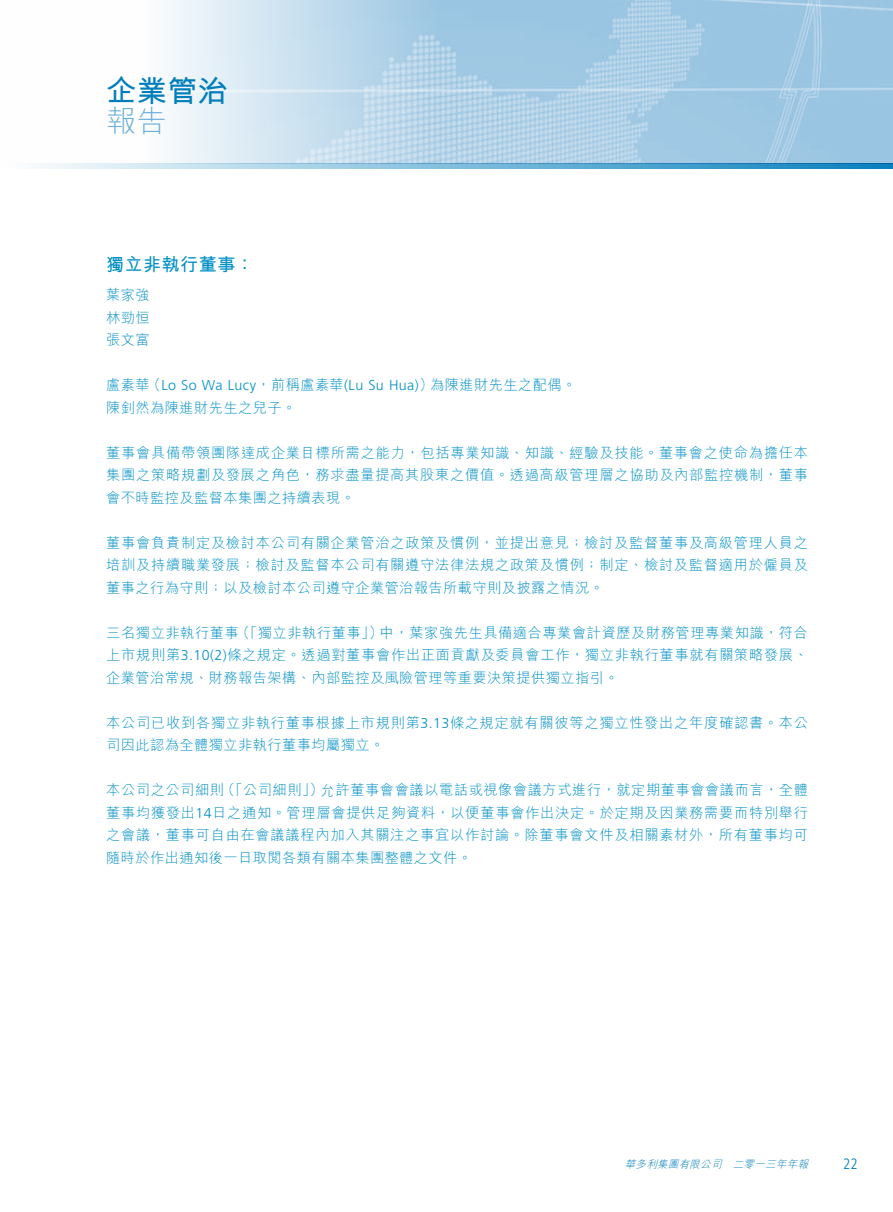
<style>
.page{position:relative;width:893px;height:1212px;background:#fff}
.page>*{position:absolute;margin:0;border:0;box-sizing:border-box;transform-origin:0 0}
.t1{font:700 30px "M Hei HK";color:#007dbb}
.t2{font:300 30px "M Hei HK";color:#6aafd6}
.t3{font:700 18px "M Hei HK";letter-spacing:.03em;color:#0090c5}
.t4{font:300 condensed 15px "Frutiger LT Std";color:#007dbb}
.t5{font:300 14.25px/22.5px "M Hei HK";letter-spacing:.03em;color:#0090c5;text-align:justify}
.t6{font:300 14.25px/22.5px "M Hei HK";letter-spacing:.05em;color:#0090c5}
.t7{font:italic 300 10.5px "M Hei HK";color:#007dbb}
.s1{font-family:"Frutiger LT Std"}
</style>
<div class="page">
<svg style="left:41px;top:164px;width:852px;height:5px;background:#7dbcdb"></svg>
<img style="left:38px;top:0;width:855px;height:164px">
<h1 class="t1" style="left:106px;top:70px;width:123px">企業管治</h1>
<h1 class="t2" style="left:106px;top:100px;width:62px">報告</h1>
<p class="t3" style="left:106px;top:252px;width:149px">獨立非執行董事：</p>
<p class="t5" style="left:106px;top:283px;width:45px">葉家強林勁恒張文富</p>
<p class="t5" style="left:106px;top:373px;width:472px">盧素華（<span class="s1">Lo So Wa Lucy</span>，前稱盧素華<span class="s1">(Lu Su Hua)</span>）為陳進財先生之配偶。陳釗然為陳進財先生之兒子。</p>
<p class="t5" style="left:106px;top:441px;width:703px">董事會具備帶領團隊達成企業目標所需之能力，包括專業知識、知識、經驗及技能。董事會之使命為擔任本集團之策略規劃及發展之角色，務求盡量提高其股東之價值。透過高級管理層之協助及內部監控機制，董事會不時監控及監督本集團之持續表現。</p>
<p class="t5" style="left:106px;top:531px;width:703px">董事會負責制定及檢討本公司有關企業管治之政策及慣例，並提出意見；檢討及監督董事及高級管理人員之培訓及持續職業發展；檢討及監督本公司有關遵守法律法規之政策及慣例；制定、檢討及監督適用於僱員及董事之行為守則；以及檢討本公司遵守企業管治報告所載守則及披露之情況。</p>
<p class="t5" style="left:106px;top:621px;width:703px">三名獨立非執行董事（「獨立非執行董事」）中，葉家強先生具備適合專業會計資歷及財務管理專業知識，符合上市規則第<span class="s1">3.10(2)</span>條之規定。透過對董事會作出正面貢獻及委員會工作，獨立非執行董事就有關策略發展、企業管治常規、財務報告架構、內部監控及風險管理等重要決策提供獨立指引。</p>
<p class="t6" style="left:106px;top:711px;width:703px">本公司已收到各獨立非執行董事根據上市規則第<span class="s1">3.13</span>條之規定就有關彼等之獨立性發出之年度確認書。本公司因此認為全體獨立非執行董事均屬獨立。</p>
<p class="t5" style="left:106px;top:778px;width:703px">本公司之公司細則（「公司細則」）允許董事會會議以電話或視像會議方式進行，就定期董事會會議而言，全體董事均獲發出<span class="s1">14</span>日之通知。管理層會提供足夠資料，以便董事會作出決定。於定期及因業務需要而特別舉行之會議，董事可自由在會議議程內加入其關注之事宜以作討論。除董事會文件及相關素材外，所有董事均可隨時於作出通知後一日取閱各類有關本集團整體之文件。</p>
<p class="t7" style="left:625px;top:1156px;width:188px">華多利集團有限公司 二零一三年年報</p>
<p class="t4" style="left:843px;top:1155px;width:16px">22</p>
</div>
